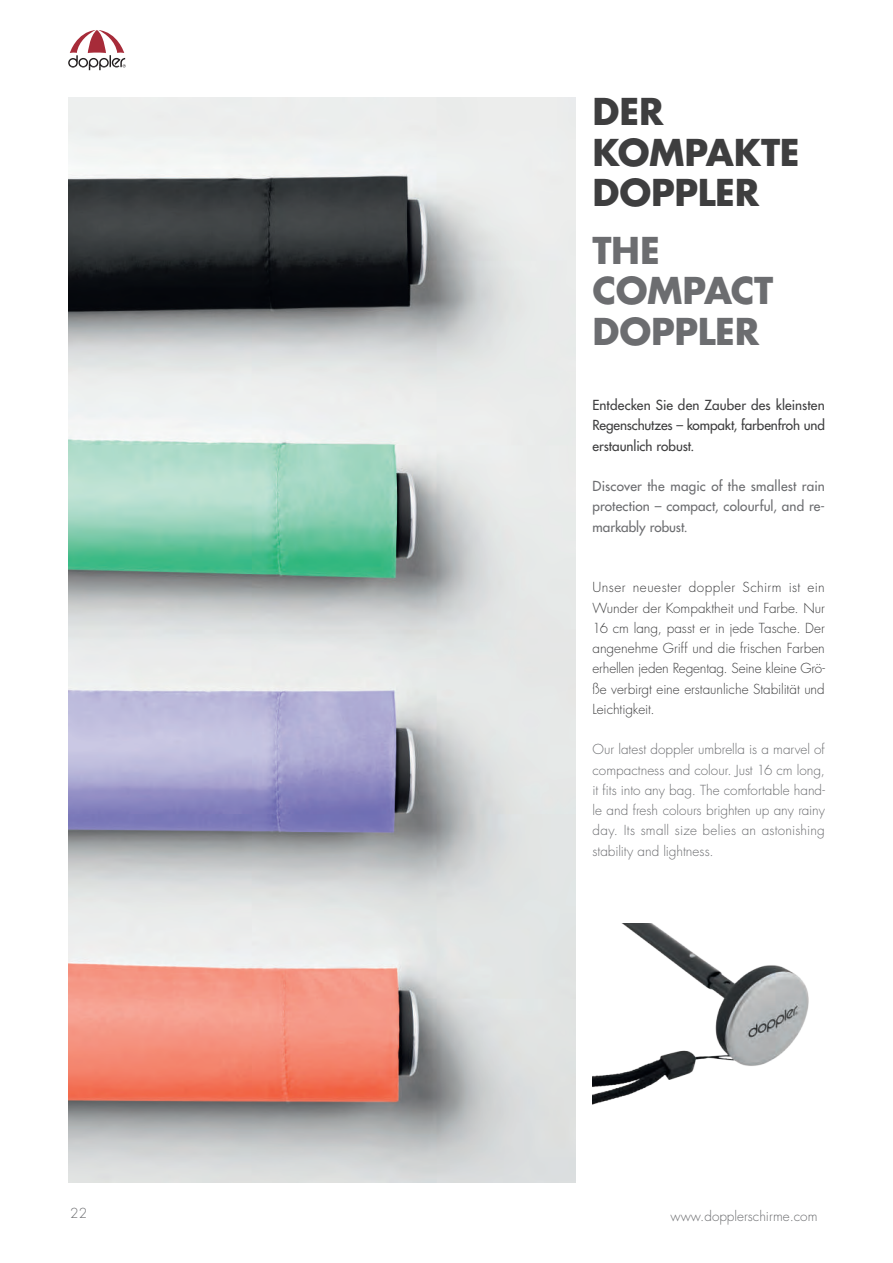
<style>
.page{position:relative;width:893px;height:1263px;background:#fff}
.page>*{position:absolute;margin:0;border:0;box-sizing:border-box;transform-origin:0 0}
.t1{font:700 36px/40.5px "Futura Std";letter-spacing:-.01em;color:#3e3e3f}
.t2{font:700 36px/40.5px "Futura Std";letter-spacing:-.01em;color:#6c6d70}
.t3{font:300 13.5px/20.2px "Futura Std";color:#6c6d70;text-align:justify}
.t4{font:300 13.5px/20.2px "Futura Std";letter-spacing:-.005em;color:#3e3e3f;text-align:justify}
.t5{font:500 13.5px/20.2px "Futura Std";letter-spacing:-.005em;color:#3e3e3f;text-align:justify}
.t6{font:500 13.5px/20.2px "Futura Std";letter-spacing:.005em;color:#6c6d70;text-align:justify}
</style>
<div class="page">
<svg style="left:68px;top:30px;width:58px;height:40px"></svg>
<img style="left:68px;top:98px;width:507px;height:1084px">
<img style="left:592px;top:924px;width:217px;height:181px">
<h1 class="t1" style="left:592px;top:91px;width:209px">DER<br>KOMPAKTE<br>DOPPLER</h1>
<h1 class="t2" style="left:592px;top:229px;width:182px">THE<br>COMPACT<br>DOPPLER</h1>
<p class="t5" style="left:592px;top:395px;width:234px">Entdecken Sie den Zauber des kleinsten Regenschutzes – kompakt, farbenfroh und erstaunlich robust.</p>
<p class="t6" style="left:593px;top:476px;width:234px">Discover the magic of the smallest rain protection – compact, colourful, and re&shy;markably robust.</p>
<p class="t4" style="left:592px;top:578px;width:234px">Unser neuester doppler Schirm ist ein Wunder der Kompaktheit und Farbe. Nur 16 cm lang, passt er in jede Tasche. Der angenehme Griff und die frischen Farben erhellen jeden Regentag. Seine kleine Grö&shy;ße verbirgt eine erstaunliche Stabilität und Leichtigkeit.</p>
<p class="t3" style="left:593px;top:740px;width:234px">Our latest doppler umbrella is a marvel of compactness and colour. Just 16 cm long, it fits into any bag. The comfortable hand&shy;le and fresh colours brighten up any rainy day. Its small size belies an astonishing stability and lightness.</p>
<p class="t3" style="left:70px;top:1203px;width:18px">22</p>
<p class="t3" style="left:671px;top:1206px;width:148px">www.dopplerschirme.com</p>
</div>
